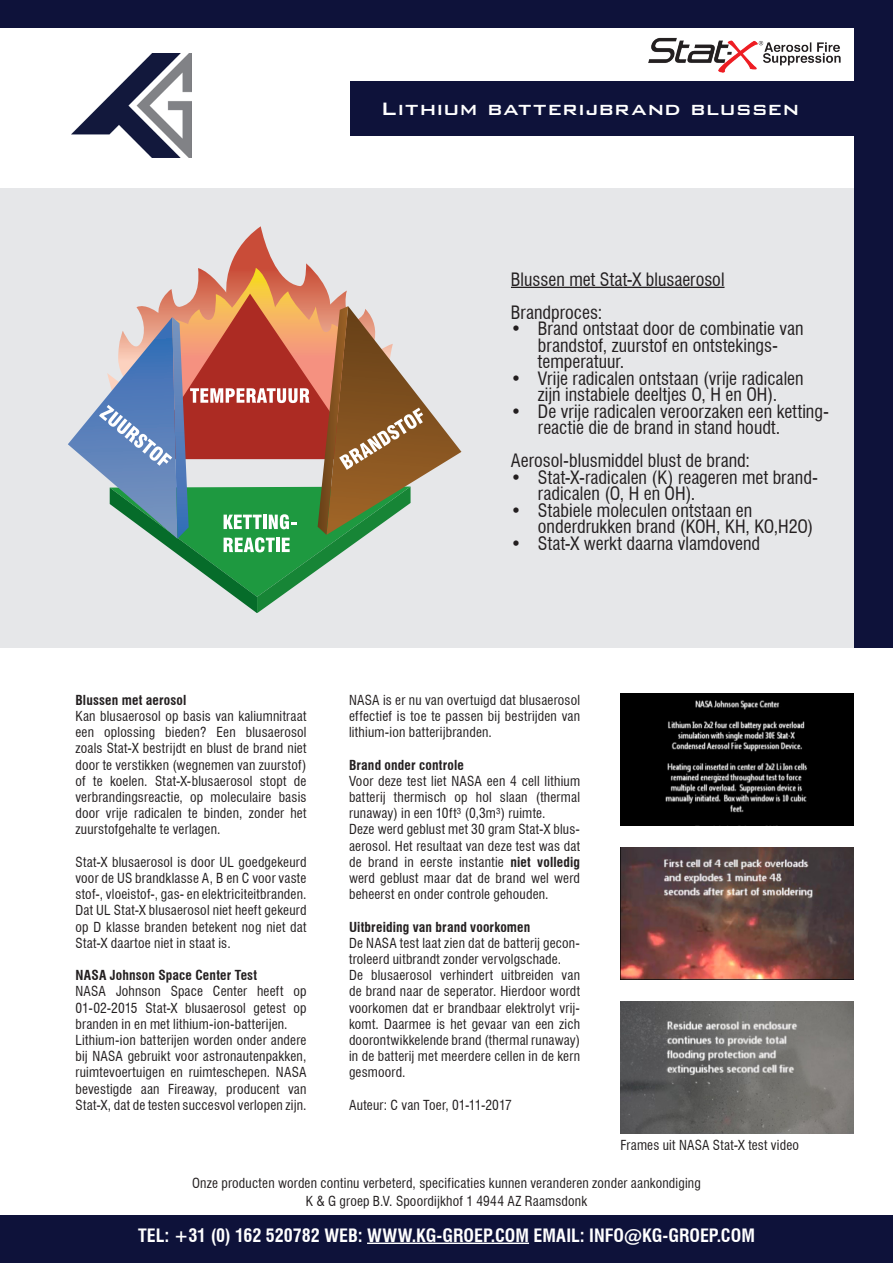
<style>
.page{position:relative;width:893px;height:1263px;background:#fff}
.page>*{position:absolute;margin:0;border:0;box-sizing:border-box;transform-origin:0 0}
.Heading{font:500 24px "Bank Gothic BT";letter-spacing:.01em;color:#fff}
.t1{font:condensed 18px/16.5px "Swiss 721 BT";color:#231f20}
.Voettekst{font:700 condensed 18px "Swiss 721 BT";color:#fff}
.t2{font:condensed 13.5px/16.2px "Swiss 721 BT";letter-spacing:.015em;color:#231f20;text-align:justify}
.t3{font:700 condensed 13.5px "Swiss 721 BT";letter-spacing:.01em;color:#231f20}
.s1{font-weight:700}
</style>
<div class="page">
<div style="left:351px;top:81px;width:542px;height:54px;background:#0e123a"></div>
<div style="left:0;top:189px;width:859px;height:459px;background:#e6e7e9"></div>
<div style="left:0;top:0;width:893px;height:27px;background:#0e123a"></div>
<div style="left:0;top:1215px;width:893px;height:48px;background:#0e123a"></div>
<div style="left:855px;top:0;width:38px;height:647px;background:#0e123a"></div>
<hr style="left:367px;top:1242px;width:162px;height:2px;background:#fff">
<img style="left:71px;top:53px;width:121px;height:105px">
<img style="left:648px;top:37px;width:193px;height:36px">
<hr style="left:511px;top:287px;width:213px;height:1px;background:#231f20">
<img style="left:620px;top:1001px;width:234px;height:132px">
<img style="left:620px;top:847px;width:234px;height:132px">
<img style="left:620px;top:693px;width:234px;height:132px">
<svg style="left:229px;top:226px;width:82px;height:42px"></svg>
<svg style="left:68px;top:268px;width:393px;height:345px"></svg>
<p class="Heading" style="left:380px;top:95px;width:421px">Lithium batterijbrand blussen</p>
<p class="t1" style="left:511px;top:271px;width:215px">Blussen met Stat-X blusaerosol</p>
<p class="t1" style="left:511px;top:304px;width:93px">Brandproces:</p>
<p class="t1" style="left:538px;top:320px;width:267px;text-indent:-27px">• Brand ontstaat door de combinatie van brandstof, zuurstof en ontstekings&shy;temperatuur.</p>
<p class="t1" style="left:511px;top:370px;width:294px;text-align:center">• Vrije radicalen ontstaan (vrije radicalen zijn instabiele deeltjes O, H en OH).</p>
<p class="t1" style="left:538px;top:403px;width:291px;text-indent:-27px">• De vrije radicalen veroorzaken een ketting&shy;reactie die de brand in stand houdt.</p>
<p class="t1" style="left:511px;top:452px;width:241px">Aerosol-blusmiddel blust de brand:</p>
<p class="t1" style="left:538px;top:469px;width:280px;text-indent:-27px">• Stat-X-radicalen (K) reageren met brand&shy;radicalen (O, H en OH).</p>
<p class="t1" style="left:538px;top:502px;width:277px;text-indent:-27px">• Stabiele moleculen ontstaan en onderdrukken brand (KOH, KH, KO,H2O)</p>
<p class="t1" style="left:511px;top:535px;width:251px">• Stat-X werkt daarna vlamdovend</p>
<p class="t3" style="left:75px;top:692px;width:112px">Blussen met aerosol</p>
<p class="t2" style="left:75px;top:708px;width:233px">Kan blusaerosol op basis van kaliumnitraat een oplossing bieden? Een blusaerosol zoals Stat-X bestrijdt en blust de brand niet door te verstikken (wegnemen van zuurstof) of te koelen. Stat-X-blusaerosol stopt de verbrandingsreactie, op moleculaire basis door vrije radicalen te binden, zonder het zuurstofgehalte te verlagen.</p>
<p class="t2" style="left:75px;top:854px;width:233px">Stat-X blusaerosol is door UL goedgekeurd voor de US brandklasse A, B en C voor vaste stof-, vloeistof-, gas- en elektriciteitbranden.</p>
<p class="t2" style="left:75px;top:902px;width:233px">Dat UL Stat-X blusaerosol niet heeft gekeurd op D klasse branden betekent nog niet dat Stat-X daartoe niet in staat is.</p>
<p class="t3" style="left:75px;top:967px;width:183px">NASA Johnson Space Center Test</p>
<p class="t2" style="left:75px;top:983px;width:233px">NASA Johnson Space Center heeft op 01-02-2015 Stat-X blusaerosol getest op branden in en met lithium-ion-batterijen.</p>
<p class="t2" style="left:75px;top:1032px;width:233px">Lithium-ion batterijen worden onder andere bij NASA gebruikt voor astronautenpakken, ruimtevoertuigen en ruimteschepen. NASA bevestigde aan Fireaway, producent van Stat-X, dat de testen succesvol verlopen zijn.</p>
<p class="t2" style="left:349px;top:692px;width:233px">NASA is er nu van overtuigd dat blusaerosol effectief is toe te passen bij bestrijden van lithium-ion batterijbranden.</p>
<p class="t3" style="left:349px;top:756px;width:116px">Brand onder controle</p>
<p class="t2" style="left:349px;top:773px;width:233px">Voor deze test liet NASA een 4 cell lithium batterij thermisch op hol slaan (thermal runaway) in een 10ft³ (0,3m³) ruimte.</p>
<p class="t2" style="left:349px;top:821px;width:233px">Deze werd geblust met 30 gram Stat-X blus&shy;aerosol. Het resultaat van deze test was dat de brand in eerste instantie <span class="s1">niet volledig </span>werd geblust maar dat de brand wel werd beheerst en onder controle gehouden.</p>
<p class="t3" style="left:349px;top:918px;width:183px">Uitbreiding van brand voorkomen</p>
<p class="t2" style="left:349px;top:935px;width:233px">De NASA test laat zien dat de batterij gecon&shy;troleerd uitbrandt zonder vervolgschade.</p>
<p class="t2" style="left:349px;top:967px;width:233px">De blusaerosol verhindert uitbreiden van de brand naar de seperator. Hierdoor wordt voorkomen dat er brandbaar elektrolyt vrij&shy;komt. Daarmee is het gevaar van een zich doorontwikkelende brand (thermal runaway) in de batterij met meerdere cellen in de kern gesmoord.</p>
<p class="t2" style="left:349px;top:1097px;width:164px">Auteur: C van Toer, 01-11-2017</p>
<p class="t2" style="left:620px;top:1137px;width:180px">Frames uit NASA Stat-X test video</p>
<p class="t2" style="left:192px;top:1175px;width:510px">Onze producten worden continu verbeterd, specificaties kunnen veranderen zonder aankondiging</p>
<p class="Voettekst" style="left:138px;top:1224px;width:618px">TEL: +31 (0) 162 520782 WEB: WWW.KG-GROEP.COM EMAIL: INFO@KG-GROEP.COM</p>
<p class="t2" style="left:306px;top:1193px;width:283px">K &amp; G groep B.V. Spoordijkhof 1 4944 AZ Raamsdonk</p>
</div>
